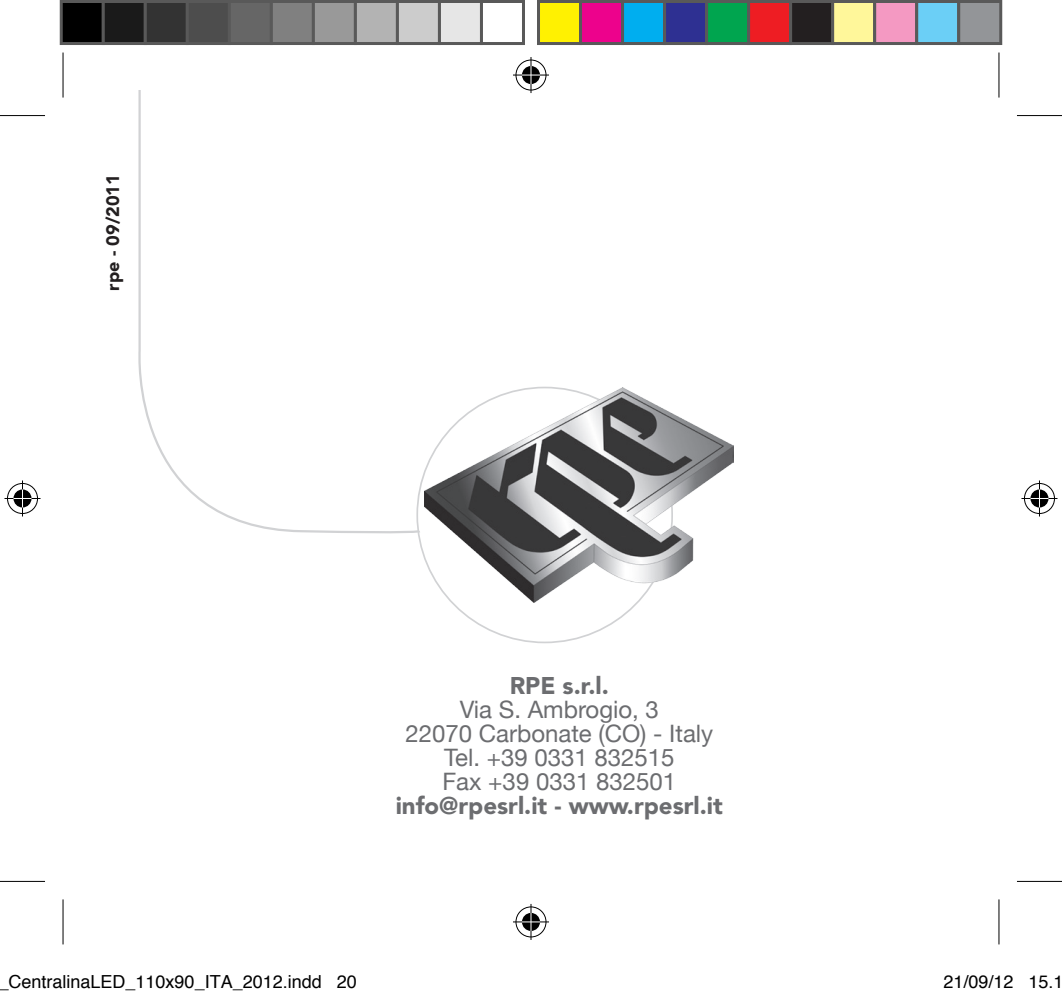
<style>
.page{position:relative;width:1062px;height:997px;background:#fff}
.page>*{position:absolute;margin:0;border:0;box-sizing:border-box;transform-origin:0 0}
.t1{font:24px/24px "Helvetica Neue";color:#6c6d70;text-align:center}
.t2{font:900 24px "Avenir";color:#6c6d70}
.t3{font:18px "Helvetica";color:#000}
.t4{font:900 18px "Avenir";color:#231f20}
</style>
<div class="page">
<svg style="left:138px;top:90px;width:284px;height:445px"></svg>
<img style="left:425px;top:388px;width:308px;height:214px">
<svg style="left:0;top:881px;width:45px;height:1px"></svg>
<svg style="left:1017px;top:881px;width:44px;height:1px"></svg>
<hr style="left:0;top:115px;width:45px;height:1px;background:#000">
<hr style="left:1016px;top:115px;width:45px;height:1px;background:#000">
<hr style="left:0;top:880px;width:45px;height:1px;background:#000">
<hr style="left:1016px;top:880px;width:45px;height:1px;background:#000">
<hr style="left:62px;top:52px;width:2px;height:46px;background:#000">
<hr style="left:62px;top:899px;width:2px;height:45px;background:#000">
<hr style="left:998px;top:52px;width:1px;height:46px;background:#000">
<hr style="left:998px;top:899px;width:1px;height:45px;background:#000">
<div style="left:514px;top:58px;width:34px;height:34px;border:4px solid #fff;border-radius:50%"></div>
<hr style="left:513px;top:73px;width:36px;height:4px;background:#fff">
<svg style="left:529px;top:57px;width:4px;height:36px"></svg>
<div style="left:520px;top:64px;width:22px;height:22px;border:4px solid #fff;border-radius:50%"></div>
<div style="left:515px;top:60px;width:31px;height:30px;border:1px solid #000;border-radius:50%"></div>
<hr style="left:513px;top:74px;width:36px;height:2px;background:#000">
<hr style="left:530px;top:57px;width:1px;height:36px;background:#000">
<svg style="left:522px;top:66px;width:18px;height:18px"></svg>
<div style="left:514px;top:904px;width:34px;height:34px;border:4px solid #fff;border-radius:50%"></div>
<svg style="left:513px;top:919px;width:36px;height:4px"></svg>
<svg style="left:529px;top:904px;width:4px;height:35px"></svg>
<div style="left:520px;top:910px;width:22px;height:22px;border:4px solid #fff;border-radius:50%"></div>
<div style="left:515px;top:906px;width:31px;height:31px;border:1px solid #000;border-radius:50%"></div>
<hr style="left:513px;top:921px;width:36px;height:1px;background:#000">
<hr style="left:530px;top:903px;width:1px;height:36px;background:#000">
<svg style="left:522px;top:912px;width:18px;height:18px"></svg>
<div style="left:6px;top:481px;width:33px;height:34px;border:4px solid #fff;border-radius:50%"></div>
<hr style="left:4px;top:496px;width:36px;height:4px;background:#fff">
<hr style="left:21px;top:480px;width:3px;height:36px;background:#fff">
<div style="left:12px;top:487px;width:21px;height:22px;border:4px solid #fff;border-radius:50%"></div>
<div style="left:7px;top:483px;width:31px;height:31px;border:1px solid #000;border-radius:50%"></div>
<hr style="left:4px;top:498px;width:36px;height:1px;background:#000">
<hr style="left:22px;top:480px;width:1px;height:36px;background:#000">
<svg style="left:14px;top:489px;width:18px;height:18px"></svg>
<div style="left:1022px;top:481px;width:34px;height:34px;border:4px solid #fff;border-radius:50%"></div>
<hr style="left:1021px;top:496px;width:36px;height:4px;background:#fff">
<svg style="left:1037px;top:480px;width:4px;height:36px"></svg>
<div style="left:1028px;top:487px;width:22px;height:22px;border:4px solid #fff;border-radius:50%"></div>
<div style="left:1024px;top:483px;width:30px;height:31px;border:1px solid #000;border-radius:50%"></div>
<hr style="left:1021px;top:498px;width:36px;height:1px;background:#000">
<hr style="left:1038px;top:480px;width:1px;height:36px;background:#000">
<svg style="left:1030px;top:489px;width:18px;height:18px"></svg>
<div style="left:61px;top:2px;width:42px;height:42px;background:#000"></div>
<div style="left:60px;top:0;width:45px;height:45px;border:3px solid #595959"></div>
<div style="left:103px;top:2px;width:42px;height:42px;background:#1a1a1a"></div>
<div style="left:102px;top:0;width:45px;height:45px;border:3px solid #595959"></div>
<div style="left:145px;top:2px;width:42px;height:42px;background:#333"></div>
<div style="left:144px;top:0;width:45px;height:45px;border:3px solid #595959"></div>
<div style="left:187px;top:2px;width:42px;height:42px;background:#4d4d4d"></div>
<div style="left:186px;top:0;width:45px;height:45px;border:3px solid #595959"></div>
<div style="left:229px;top:2px;width:42px;height:42px;background:#666"></div>
<div style="left:228px;top:0;width:45px;height:45px;border:3px solid #595959"></div>
<div style="left:271px;top:2px;width:42px;height:42px;background:#808080"></div>
<div style="left:270px;top:0;width:45px;height:45px;border:3px solid #595959"></div>
<div style="left:313px;top:2px;width:42px;height:42px;background:#999"></div>
<div style="left:312px;top:0;width:45px;height:45px;border:3px solid #595959"></div>
<div style="left:355px;top:2px;width:42px;height:42px;background:#b3b3b3"></div>
<div style="left:354px;top:0;width:45px;height:45px;border:3px solid #595959"></div>
<div style="left:397px;top:2px;width:42px;height:42px;background:#ccc"></div>
<div style="left:396px;top:0;width:45px;height:45px;border:3px solid #595959"></div>
<div style="left:439px;top:2px;width:42px;height:42px;background:#e6e6e6"></div>
<div style="left:438px;top:0;width:45px;height:45px;border:3px solid #595959"></div>
<div style="left:480px;top:0;width:45px;height:45px;border:3px solid #595959"></div>
<div style="left:538px;top:2px;width:42px;height:42px;background:#fff101"></div>
<div style="left:537px;top:0;width:45px;height:45px;border:3px solid #595959"></div>
<div style="left:580px;top:2px;width:42px;height:42px;background:#ed028c"></div>
<div style="left:579px;top:0;width:45px;height:45px;border:3px solid #595959"></div>
<div style="left:622px;top:2px;width:42px;height:42px;background:#00aeef"></div>
<div style="left:621px;top:0;width:45px;height:45px;border:3px solid #595959"></div>
<div style="left:664px;top:2px;width:42px;height:42px;background:#2e3092"></div>
<div style="left:663px;top:0;width:45px;height:45px;border:3px solid #595959"></div>
<div style="left:706px;top:2px;width:42px;height:42px;background:#00a54f"></div>
<div style="left:705px;top:0;width:45px;height:45px;border:3px solid #595959"></div>
<div style="left:748px;top:2px;width:42px;height:42px;background:#ee1d23"></div>
<div style="left:747px;top:0;width:45px;height:45px;border:3px solid #595959"></div>
<div style="left:790px;top:2px;width:42px;height:42px;background:#231f20"></div>
<div style="left:789px;top:0;width:45px;height:45px;border:3px solid #595959"></div>
<div style="left:832px;top:2px;width:42px;height:42px;background:#fff79a"></div>
<div style="left:831px;top:0;width:45px;height:45px;border:3px solid #595959"></div>
<div style="left:874px;top:2px;width:42px;height:42px;background:#f499c2"></div>
<div style="left:873px;top:0;width:45px;height:45px;border:3px solid #595959"></div>
<div style="left:916px;top:2px;width:42px;height:42px;background:#6bcff6"></div>
<div style="left:915px;top:0;width:45px;height:45px;border:3px solid #595959"></div>
<div style="left:958px;top:2px;width:42px;height:42px;background:#939598"></div>
<div style="left:957px;top:0;width:45px;height:45px;border:3px solid #595959"></div>
<p class="t4" style="left:102px;top:290px;width:118px;rotate:-90deg">rpe - 09/2011</p>
<p class="t2" style="left:509px;top:670px;width:101px">RPE s.r.l.</p>
<p class="t1" style="left:405px;top:696px;width:309px">Via S. Ambrogio, 3<br>22070 Carbonate (CO) - Italy<br>Tel. +39 0331 832515<br>Fax +39 0331 832501</p>
<p class="t2" style="left:395px;top:790px;width:329px">info@rpesrl.it - www.rpesrl.it</p>
<p class="t3" style="left:-2px;top:969px;width:360px">_CentralinaLED_110x90_ITA_2012.indd 20</p>
<p class="t3" style="left:943px;top:969px;width:122px">21/09/12 15.1</p>
</div>
